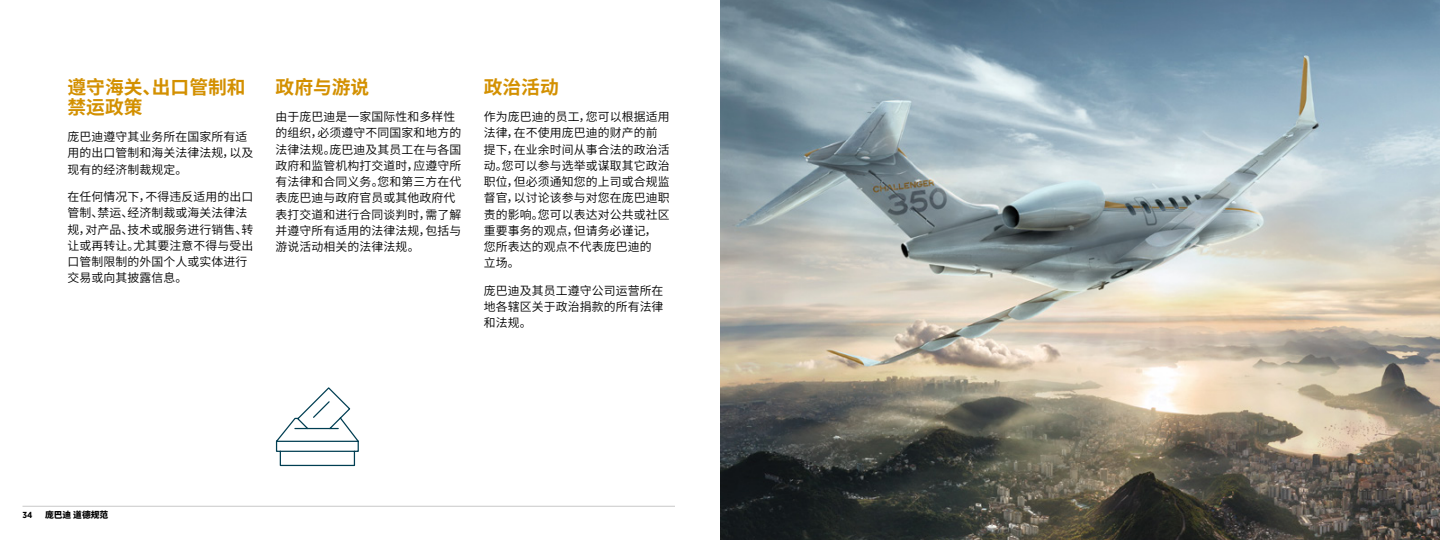
<style>
.page{position:relative;width:1440px;height:540px;background:#fff}
.page>*{position:absolute;margin:0;border:0;box-sizing:border-box;transform-origin:0 0}
.t1{font:700 18.75px/20px "Source Han Sans CN";color:#d39000}
.t2{font:11.88px/16.2px "Source Han Sans CN";letter-spacing:.01em;color:#000}
.t3{font:800 8.75px "Source Han Sans CN";color:#000}
.t4{font:700 8.75px "Gotham Narrow";color:#000}
</style>
<div class="page">
<img style="left:720px;top:0;width:720px;height:540px">
<svg style="left:275px;top:387px;width:84px;height:80px"></svg>
<hr style="left:22px;top:506px;width:653px;height:1px;background:#c8c8c8">
<h1 class="t1" style="left:68px;top:77px;width:180px">遵守海关、出口管制和禁运政策</h1>
<p class="t2" style="left:68px;top:129px;width:187px">庞巴迪遵守其业务所在国家所有适用的出口管制和海关法律法规，以及现有的经济制裁规定。</p>
<p class="t2" style="left:68px;top:189px;width:187px">在任何情况下，不得违反适用的出口管制、禁运、经济制裁或海关法律法规，对产品、技术或服务进行销售、转让或再转让。尤其要注意不得与受出口管制限制的外国个人或实体进行交易或向其披露信息。</p>
<h1 class="t1" style="left:276px;top:77px;width:95px">政府与游说</h1>
<p class="t2" style="left:276px;top:109px;width:187px">由于庞巴迪是一家国际性和多样性的组织，必须遵守不同国家和地方的法律法规。庞巴迪及其员工在与各国政府和监管机构打交道时，应遵守所有法律和合同义务。您和第三方在代表庞巴迪与政府官员或其他政府代表打交道和进行合同谈判时，需了解并遵守所有适用的法律法规，包括与游说活动相关的法律法规。</p>
<h1 class="t1" style="left:484px;top:77px;width:76px">政治活动</h1>
<p class="t2" style="left:484px;top:109px;width:187px">作为庞巴迪的员工，您可以根据适用法律，在不使用庞巴迪的财产的前提下，在业余时间从事合法的政治活动。您可以参与选举或谋取其它政治职位，但必须通知您的上司或合规监督官，以讨论该参与对您在庞巴迪职责的影响。您可以表达对公共或社区重要事务的观点，但请务必谨记，您所表达的观点不代表庞巴迪的<br>立场。</p>
<p class="t2" style="left:484px;top:283px;width:181px;text-align:justify">庞巴迪及其员工遵守公司运营所在地各辖区关于政治捐款的所有法律和法规。</p>
<p class="t4" style="left:22px;top:509px;width:12px">34</p>
<p class="t3" style="left:45px;top:510px;width:65px">庞巴迪 道德规范</p>
</div>
